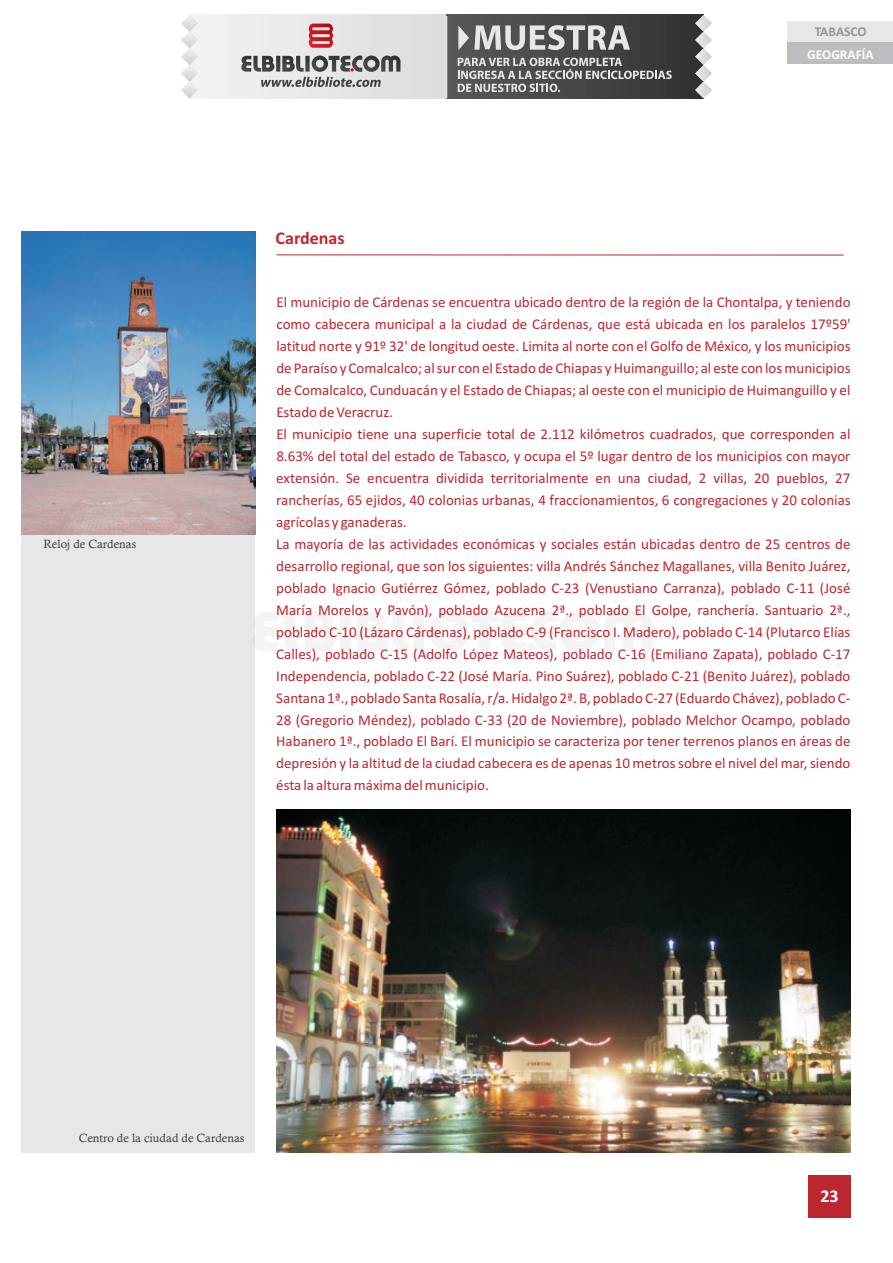
<style>
.page{position:relative;width:893px;height:1263px;background:#fff}
.page>*{position:absolute;margin:0;border:0;box-sizing:border-box;transform-origin:0 0}
.t1{font:700 18px "Calibri";color:#bc2730}
.t2{font:700 18px "Calibri";color:#fff}
.t3{font:15px/21.9px "Calibri";color:#bc2730}
.t4{font:700 13.5px "Calibri";color:#fff}
.t5{font:700 13.5px "Calibri";color:#939598}
.t6{font:12px "Calisto";color:#3e3e3f}
</style>
<div class="page">
<div style="left:808px;top:1175px;width:42px;height:43px;background:#bc2730"></div>
<div style="left:21px;top:231px;width:234px;height:921px;background:#e6e7e9"></div>
<img style="left:22px;top:231px;width:233px;height:303px">
<div style="left:787px;top:21px;width:106px;height:21px;background:#e6e7e9"></div>
<div style="left:787px;top:42px;width:106px;height:22px;background:#bcbdc0"></div>
<hr style="left:276px;top:255px;width:567px;height:1px;background:#bc2730">
<img style="left:276px;top:809px;width:574px;height:343px">
<div style="left:189px;top:15px;width:514px;height:83px;background:#e6e7e9"></div>
<svg style="left:255px;top:612px;width:22px;height:39px"></svg>
<svg style="left:284px;top:612px;width:51px;height:39px"></svg>
<div style="left:340px;top:612px;width:11px;height:39px;background:#f4f4f4"></div>
<svg style="left:358px;top:612px;width:50px;height:39px"></svg>
<div style="left:413px;top:612px;width:11px;height:39px;background:#f4f4f4"></div>
<svg style="left:429px;top:612px;width:223px;height:39px"></svg>
<div style="left:446px;top:15px;width:257px;height:83px;background:linear-gradient(to right,#5a5b5d,#323232)"></div>
<svg style="left:181px;top:15px;width:17px;height:83px"></svg>
<svg style="left:695px;top:15px;width:17px;height:83px"></svg>
<svg style="left:309px;top:24px;width:24px;height:24px"></svg>
<svg style="left:241px;top:56px;width:159px;height:31px"></svg>
<svg style="left:458px;top:58px;width:214px;height:34px"></svg>
<svg style="left:458px;top:25px;width:172px;height:25px"></svg>
<hr style="left:446px;top:16px;width:1px;height:82px;background:#e6e7e9">
<p class="t6" style="left:44px;top:539px;width:94px">Reloj de Cardenas</p>
<p class="t1" style="left:276px;top:230px;width:71px">Cardenas</p>
<p class="t5" style="left:815px;top:26px;width:53px">TABASCO</p>
<p class="t4" style="left:807px;top:48px;width:68px">GEOGRAFÍA</p>
<p class="t3" style="left:276px;top:292px;width:576px">El municipio de Cárdenas se encuentra ubicado dentro de la región de la Chontalpa, y teniendo como cabecera municipal a la ciudad de Cárdenas, que está ubicada en los paralelos 17º59' latitud norte y 91º 32' de longitud oeste. Limita al norte con el Golfo de México, y los municipios de Paraíso y Comalcalco; al sur con el Estado de Chiapas y Huimanguillo; al este con los municipios de Comalcalco, Cunduacán y el Estado de Chiapas; al oeste con el municipio de Huimanguillo y el Estado de Veracruz.<br>El municipio tiene una superficie total de 2.112 kilómetros cuadrados, que corresponden al 8.63% del total del estado de Tabasco, y ocupa el 5º lugar dentro de los municipios con mayor extensión. Se encuentra dividida territorialmente en una ciudad, 2 villas, 20 pueblos, 27 rancherías, 65 ejidos, 40 colonias urbanas, 4 fraccionamientos, 6 congregaciones y 20 colonias agrícolas y ganaderas.<br>La mayoría de las actividades económicas y sociales están ubicadas dentro de 25 centros de desarrollo regional, que son los siguientes: villa Andrés Sánchez Magallanes, villa Benito Juárez, poblado Ignacio Gutiérrez Gómez, poblado C-23 (Venustiano Carranza), poblado C-11 (José María Morelos y Pavón), poblado Azucena 2ª., poblado El Golpe, ranchería. Santuario 2ª., poblado C-10 (Lázaro Cárdenas), poblado C-9 (Francisco I. Madero), poblado C-14 (Plutarco Elías Calles), poblado C-15 (Adolfo López Mateos), poblado C-16 (Emiliano Zapata), poblado C-17<br>Independencia, poblado C-22 (José María. Pino Suárez), poblado C-21 (Benito Juárez), poblado Santana 1ª., poblado Santa Rosalía, r/a. Hidalgo 2ª. B, poblado C-27 (Eduardo Chávez), poblado C-28 (Gregorio Méndez), poblado C-33 (20 de Noviembre), poblado Melchor Ocampo, poblado Habanero 1ª., poblado El Barí. El municipio se caracteriza por tener terrenos planos en áreas de depresión y la altitud de la ciudad cabecera es de apenas 10 metros sobre el nivel del mar, siendo ésta la altura máxima del municipio.</p>
<p class="t6" style="left:79px;top:1133px;width:167px">Centro de la ciudad de Cardenas</p>
<p class="t2" style="left:820px;top:1189px;width:20px">23</p>
</div>
